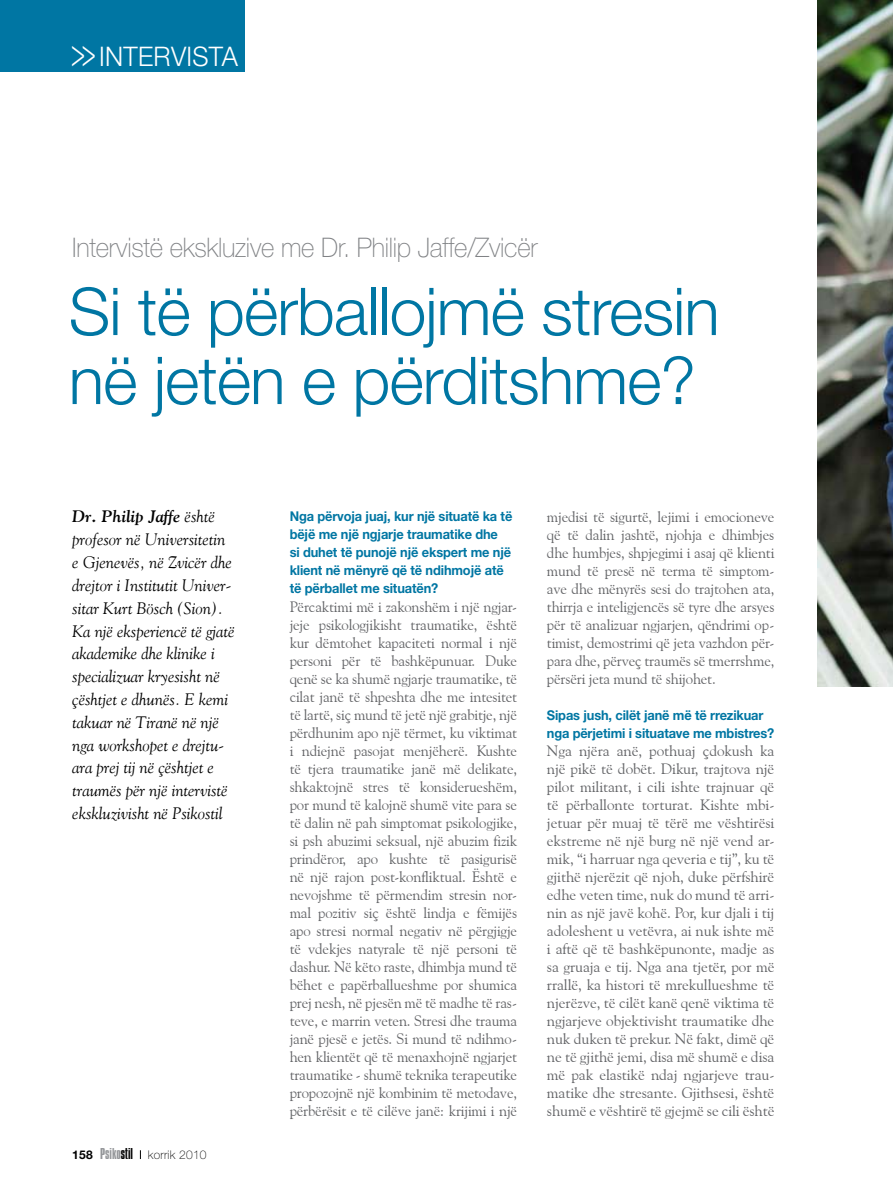
<style>
.page{position:relative;width:893px;height:1191px;background:#fff}
.page>*{position:absolute;margin:0;border:0;box-sizing:border-box;transform-origin:0 0}
.t1{font:300 66px/69px "Helvetica Neue";letter-spacing:-.015em;color:#0076a3}
.t2{font:100 27px "Helvetica Neue";letter-spacing:-.01em;color:#808285;scale:.95 1}
.t3{font:300 27px "Helvetica Neue";letter-spacing:.01em;color:#fff;scale:.95 1}
.t4{font:italic 16.5px/22.8px "Goudy";color:#000}
.t5{font:15px/18px "Goudy Old Style BT";letter-spacing:-.01em;color:#636467;text-align:justify}
.t6{font:700 13.5px/18px "Helvetica Neue";letter-spacing:-.01em;color:#0076a3;scale:.95 1}
.t7{font:100 12px "Helvetica Neue";letter-spacing:.02em;color:#000}
.s1{font-size:39px}
.s2{font-weight:700}
.s3{font-family:"Compacta BT";font-weight:300;font-size:13.5px;color:#939598}
.s4{font-family:"Compacta BT";font-weight:300;font-size:13.5px}
</style>
<div class="page">
<div style="left:0;top:0;width:244px;height:71px;background:#0076a3"></div>
<img style="left:818px;top:0;width:75px;height:686px">
<h2 class="t3" style="left:71px;top:39px;width:177px"><span class="s1">&gt;&gt;</span> intervista</h2>
<h2 class="t2" style="left:72px;top:232px;width:491px">Intervistë ekskluzive me Dr. Philip Jaffe/Zvicër</h2>
<h1 class="t1" style="left:69px;top:276px;width:653px">Si të përballojmë stresin në jetën e përditshme?</h1>
<p class="t4" style="left:72px;top:505px;width:164px"><span class="s2">Dr. Philip Jaffe</span> është profesor në Universitetin e Gjenevës, në Zvicër dhe drejtor i Institutit Univer&shy;sitar Kurt Bösch (Sion).<br>Ka një eksperiencë të gjatë akademike dhe klinike i specializuar kryesisht në çështjet e dhunës. E kemi takuar në Tiranë në një nga workshopet e drejtu&shy;ara prej tij në çështjet e traumës për një intervistë ekskluzivisht në Psikostil</p>
<p class="t7" style="left:72px;top:1147px;width:136px"><span class="s2">158</span> <span class="s3">psiko</span><span class="s4">stil</span> korrik 2010</p>
<p class="t6" style="left:290px;top:506px;width:236px">Nga përvoja juaj, kur një situatë ka të bëjë me një ngjarje traumatike dhe<br>si duhet të punojë një ekspert me një klient në mënyrë që të ndihmojë atë të përballet me situatën?</p>
<p class="t5" style="left:290px;top:598px;width:229px">Përcaktimi më i zakonshëm i një ngjar&shy;jeje psikologjikisht traumatike, është kur dëmtohet kapaciteti normal i një personi për të bashkëpunuar. Duke qenë se ka shumë ngjarje traumatike, të cilat janë të shpeshta dhe me intesitet të lartë, siç mund të jetë një grabitje, një përdhunim apo një tërmet, ku viktimat i ndiejnë pasojat menjëherë. Kushte të tjera traumatike janë më delikate, shkaktojnë stres të konsiderueshëm, por mund të kalojnë shumë vite para se të dalin në pah simptomat psikologjike, si psh abuzimi seksual, një abuzim fizik prindëror, apo kushte të pasigurisë në një rajon post-konfliktual. Është e nevojshme të përmendim stresin nor&shy;mal pozitiv siç është lindja e fëmijës apo stresi normal negativ në përgjigje të vdekjes natyrale të një personi të dashur. Në këto raste, dhimbja mund të bëhet e papërballueshme por shumica prej nesh, në pjesën më të madhe të ras&shy;teve, e marrin veten. Stresi dhe trauma janë pjesë e jetës. Si mund të ndihmo&shy;hen klientët që të menaxhojnë ngjarjet traumatike - shumë teknika terapeutike propozojnë një kombinim të metodave, përbërësit e të cilëve janë: krijimi i një</p>
<p class="t5" style="left:547px;top:508px;width:229px">mjedisi të sigurtë, lejimi i emocioneve që të dalin jashtë, njohja e dhimbjes dhe humbjes, shpjegimi i asaj që klienti mund të presë në terma të simptom&shy;ave dhe mënyrës sesi do trajtohen ata, thirrja e inteligjencës së tyre dhe arsyes për të analizuar ngjarjen, qëndrimi op&shy;timist, demostrimi që jeta vazhdon për&shy;para dhe, përveç traumës së tmerrshme, përsëri jeta mund të shijohet.</p>
<p class="t6" style="left:547px;top:706px;width:241px">Sipas jush, cilët janë më të rrezikuar nga përjetimi i situatave me mbistres?</p>
<p class="t5" style="left:547px;top:742px;width:229px">Nga njëra anë, pothuaj çdokush ka një pikë të dobët. Dikur, trajtova një pilot militant, i cili ishte trajnuar që të përballonte torturat. Kishte mbi&shy;jetuar për muaj të tërë me vështirësi ekstreme në një burg në një vend ar&shy;mik, “i harruar nga qeveria e tij”, ku të gjithë njerëzit që njoh, duke përfshirë edhe veten time, nuk do mund të arri&shy;nin as një javë kohë. Por, kur djali i tij adoleshent u vetëvra, ai nuk ishte më i aftë që të bashkëpunonte, madje as sa gruaja e tij. Nga ana tjetër, por më rrallë, ka histori të mrekullueshme të njerëzve, të cilët kanë qenë viktima të ngjarjeve objektivisht traumatike dhe nuk duken të prekur. Në fakt, dimë që ne të gjithë jemi, disa më shumë e disa më pak elastikë ndaj ngjarjeve trau&shy;matike dhe stresante. Gjithsesi, është shumë e vështirë të gjejmë se cili është</p>
</div>
